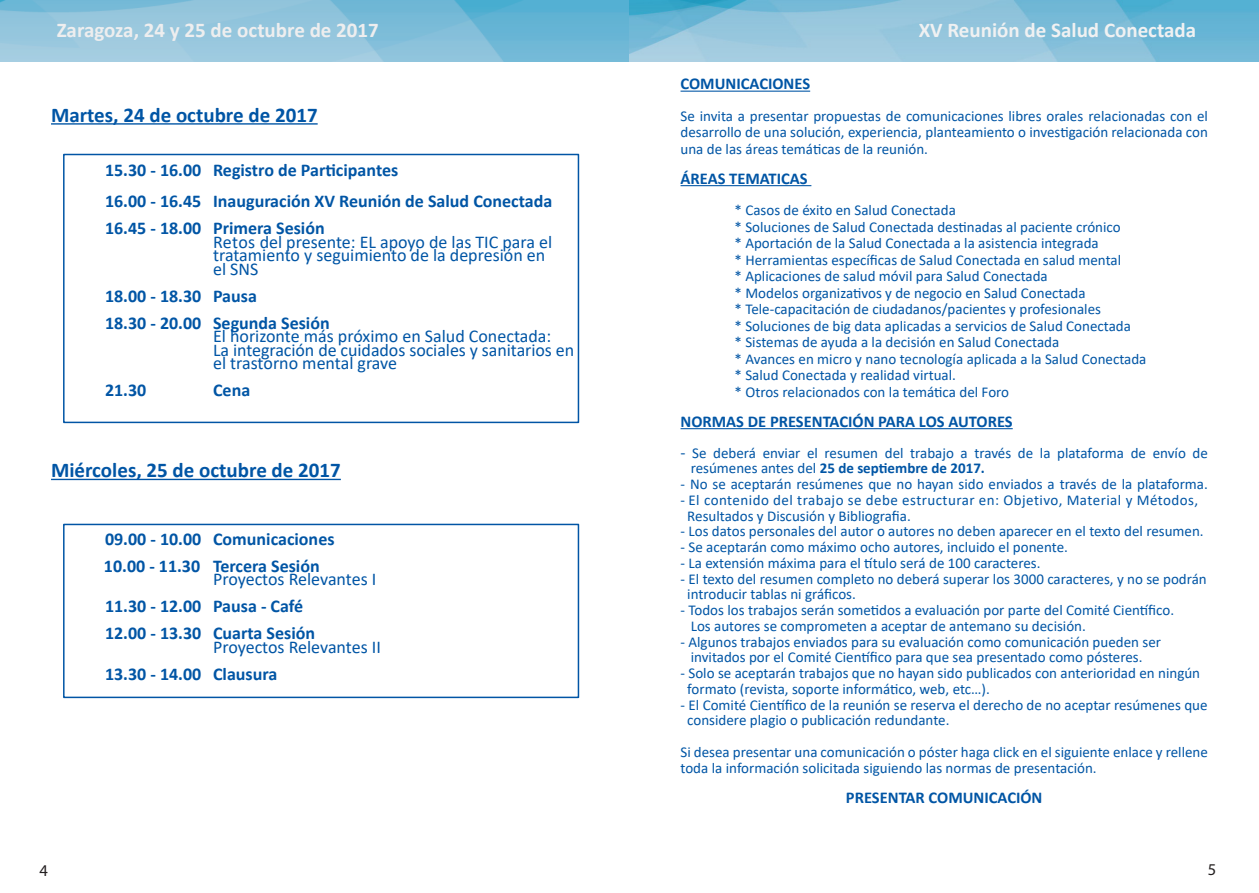
<style>
.page{position:relative;width:1259px;height:893px;background:#fff}
.page>*{position:absolute;margin:0;border:0;box-sizing:border-box;transform-origin:0 0}
.t1{font:700 21px "Calibri";color:#0155a5}
.t2{font:700 21px "Calibri";color:#eeeeef}
.t3{font:700 21px "Calibri";color:#f0f1f2}
.t4{font:700 18px "Calibri";color:#0155a5}
.t5{font:18px/13.5px "Calibri";color:#0155a5}
.t6{font:700 16.5px "Calibri";color:#0155a5}
.t7{font:16.5px "Myriad Pro";color:#231f20}
.t8{font:15px/15.8px "Calibri";color:#0155a5}
.t9{font:15px/15.8px "Calibri";letter-spacing:.03em;color:#0155a5}
.t10{font:700 15px "Calibri";color:#0155a5}
.s1{font-size:16.5px}
.s2{font-weight:400}
</style>
<div class="page">
<img style="left:0;top:0;width:1259px;height:62px">
<hr style="left:680px;top:91px;width:130px;height:1px;background:#0155a5">
<hr style="left:680px;top:185px;width:131px;height:1px;background:#0155a5">
<hr style="left:680px;top:428px;width:332px;height:1px;background:#0155a5">
<hr style="left:51px;top:123px;width:267px;height:2px;background:#0155a5">
<hr style="left:51px;top:479px;width:290px;height:1px;background:#0155a5">
<div style="left:63px;top:154px;width:516px;height:269px;border:2px solid #0155a5"></div>
<div style="left:63px;top:524px;width:516px;height:174px;border:2px solid #0155a5"></div>
<h1 class="t2" style="left:57px;top:15px;width:324px">Zaragoza, 24 y 25 de octubre de 2017</h1>
<h1 class="t3" style="left:918px;top:15px;width:279px">XV Reunión de Salud Conectada</h1>
<p class="t6" style="left:680px;top:72px;width:131px">COMUNICACIONES</p>
<p class="t8" style="left:680px;top:107px;width:529px;line-height:16.5px;text-align:justify">Se invita a presentar propuestas de comunicaciones libres orales relacionadas con el desarrollo de una solución, experiencia, planteamiento o investigación relacionada con una de las áreas temáticas de la reunión.</p>
<p class="t6" style="left:680px;top:167px;width:129px">ÁREAS TEMATICAS</p>
<p class="t8" style="left:734px;top:202px;width:223px">* Casos de éxito en Salud Conectada</p>
<p class="t8" style="left:734px;top:219px;width:388px">* Soluciones de Salud Conectada destinadas al paciente crónico</p>
<p class="t8" style="left:734px;top:235px;width:366px">* Aportación de la Salud Conectada a la asistencia integrada</p>
<p class="t8" style="left:734px;top:252px;width:388px">* Herramientas específicas de Salud Conectada en salud mental</p>
<p class="t8" style="left:734px;top:268px;width:315px">* Aplicaciones de salud móvil para Salud Conectada</p>
<p class="t8" style="left:734px;top:285px;width:352px">* Modelos organizativos y de negocio en Salud Conectada</p>
<p class="t8" style="left:734px;top:301px;width:368px">* Tele-capacitación de ciudadanos/pacientes y profesionales</p>
<p class="t8" style="left:734px;top:318px;width:398px">* Soluciones de big data aplicadas a servicios de Salud Conectada</p>
<p class="t8" style="left:734px;top:334px;width:326px">* Sistemas de ayuda a la decisión en Salud Conectada</p>
<p class="t8" style="left:734px;top:351px;width:413px">* Avances en micro y nano tecnología aplicada a la Salud Conectada</p>
<p class="t8" style="left:734px;top:367px;width:223px">* Salud Conectada y realidad virtual.</p>
<p class="t8" style="left:734px;top:384px;width:276px">* Otros relacionados con la temática del Foro</p>
<p class="t6" style="left:680px;top:410px;width:334px">NORMAS DE PRESENTACIÓN PARA LOS AUTORES</p>
<p class="t8" style="left:680px;top:444px;width:529px"><span class="s1">-</span> Se deberá enviar el resumen del trabajo a través de la plataforma de envío de</p>
<p class="t10" style="left:690px;top:458px;width:296px"><span class="s2">resúmenes antes del</span> 25 de septiembre de 2017.</p>
<p class="t8" style="left:680px;top:476px;width:529px">- No se aceptarán resúmenes que no hayan sido enviados a través de la plataforma.</p>
<p class="t9" style="left:687px;top:492px;width:512px;text-indent:-7px">- El contenido del trabajo se debe estructurar en: Objetivo, Material y Métodos,<br>Resultados y Discusión y Bibliografia.</p>
<p class="t8" style="left:680px;top:523px;width:525px">- Los datos personales del autor o autores no deben aparecer en el texto del resumen.</p>
<p class="t8" style="left:680px;top:539px;width:389px">- Se aceptarán como máximo ocho autores, incluido el ponente.</p>
<p class="t8" style="left:680px;top:555px;width:361px">- La extensión máxima para el título será de 100 caracteres.</p>
<p class="t8" style="left:680px;top:570px;width:528px">- El texto del resumen completo no deberá superar los 3000 caracteres, y no se podrán</p>
<p class="t8" style="left:687px;top:586px;width:170px">introducir tablas ni gráficos.</p>
<p class="t8" style="left:690px;top:602px;width:485px;text-indent:-10px">- Todos los trabajos serán sometidos a evaluación por parte del Comité Científico.<br>Los autores se comprometen a aceptar de antemano su decisión.</p>
<p class="t8" style="left:680px;top:633px;width:482px;text-align:center">- Algunos trabajos enviados para su evaluación como comunicación pueden ser invitados por el Comité Científico para que sea presentado como pósteres.</p>
<p class="t8" style="left:680px;top:665px;width:521px">- Solo se aceptarán trabajos que no hayan sido publicados con anterioridad en ningún</p>
<p class="t8" style="left:687px;top:681px;width:304px">formato (revista, soporte informático, web, etc…).</p>
<p class="t8" style="left:680px;top:696px;width:528px">- El Comité Científico de la reunión se reserva el derecho de no aceptar resúmenes que</p>
<p class="t8" style="left:687px;top:712px;width:264px">considere plagio o publicación redundante.</p>
<p class="t8" style="left:680px;top:744px;width:529px">Si desea presentar una comunicación o póster haga click en el siguiente enlace y rellene toda la información solicitada siguiendo las normas de presentación.</p>
<p class="t6" style="left:846px;top:785px;width:198px">PRESENTAR COMUNICACIÓN</p>
<p class="t1" style="left:51px;top:100px;width:268px">Martes, 24 de octubre de 2017</p>
<p class="t4" style="left:105px;top:157px;width:295px">15.30 - 16.00 Registro de Participantes</p>
<p class="t4" style="left:105px;top:188px;width:449px">16.00 - 16.45 Inauguración XV Reunión de Salud Conectada</p>
<p class="t4" style="left:105px;top:215px;width:221px">16.45 - 18.00 Primera Sesión</p>
<p class="t5" style="left:213px;top:234px;width:341px">Retos del presente: EL apoyo de las TIC para el</p>
<p class="t5" style="left:213px;top:248px;width:334px">tratamiento y seguimiento de la depresión en</p>
<p class="t5" style="left:213px;top:261px;width:47px">el SNS</p>
<p class="t4" style="left:105px;top:283px;width:153px">18.00 - 18.30 Pausa</p>
<p class="t4" style="left:105px;top:310px;width:226px">18.30 - 20.00 Segunda Sesión</p>
<p class="t5" style="left:213px;top:329px;width:340px">El horizonte más próximo en Salud Conectada:</p>
<p class="t5" style="left:213px;top:342px;width:363px">La integración de cuidados sociales y sanitarios en el trastorno mental grave</p>
<p class="t4" style="left:105px;top:377px;width:43px">21.30</p>
<p class="t4" style="left:213px;top:377px;width:39px">Cena</p>
<p class="t1" style="left:51px;top:455px;width:291px">Miércoles, 25 de octubre de 2017</p>
<p class="t4" style="left:105px;top:526px;width:231px">09.00 - 10.00 Comunicaciones</p>
<p class="t4" style="left:104px;top:553px;width:217px">10.00 - 11.30 Tercera Sesión</p>
<p class="t5" style="left:213px;top:572px;width:165px">Proyectos Relevantes I</p>
<p class="t4" style="left:105px;top:593px;width:200px">11.30 - 12.00 Pausa - Café</p>
<p class="t4" style="left:105px;top:620px;width:212px">12.00 - 13.30 Cuarta Sesión</p>
<p class="t5" style="left:213px;top:639px;width:169px">Proyectos Relevantes II</p>
<p class="t4" style="left:105px;top:661px;width:174px">13.30 - 14.00 Clausura</p>
<p class="t7" style="left:39px;top:860px;width:10px">4</p>
<p class="t7" style="left:1207px;top:859px;width:10px">5</p>
</div>
